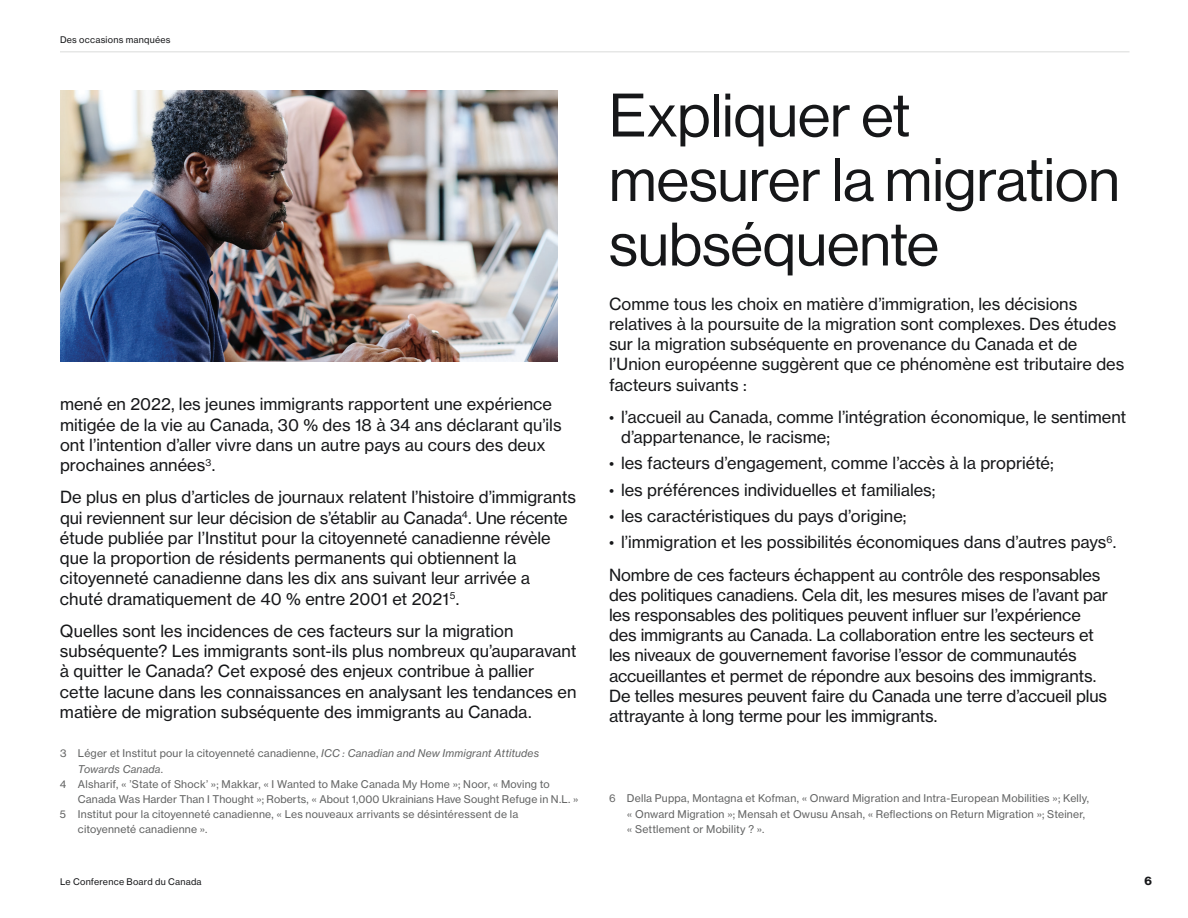
<style>
.page{position:relative;width:1188px;height:918px;background:#fff}
.page>*{position:absolute;margin:0;border:0;box-sizing:border-box;transform-origin:0 0}
.t1{font:60px/64.5px "N Haas Grotesk DS Pro 55 Rg";color:#161719}
.t2{font:16.5px/20.2px "N Haas Grotesk TX Pro 55 Rg";letter-spacing:-.005em;color:#161719}
.t3{font:12px "N Haas Grotesk DS Pro 75 Bd";color:#161719}
.t4{font:10.5px/15px "N Haas Grotesk TX Pro 55 Rg";letter-spacing:.015em;color:#626363}
.t5{font:10.5px "N Haas Grotesk TX Pro 56 It";letter-spacing:.015em;color:#626363}
.t6{font:9px "N Haas Grotesk TX Pro 55 Rg";letter-spacing:.025em;color:#161719}
.s1{font-family:"N Haas Grotesk TX Pro 56 It"}
.s2{font-family:"N Haas Grotesk TX Pro 55 Rg"}
.s3{font-size:15px}
</style>
<div class="page">
<hr style="left:60px;top:51px;width:1070px;height:1px;background:#e6e7e6">
<img style="left:60px;top:90px;width:498px;height:272px">
<p class="t6" style="left:60px;top:34px;width:112px">Des occasions manquées</p>
<p class="t2" style="left:60px;top:394px;width:503px">mené en 2022, les jeunes immigrants rapportent une expérience mitigée de la vie au Canada, 30 % des 18 à 34 ans déclarant qu’ils ont l’intention d’aller vivre dans un autre pays au cours des deux prochaines années<sup>3</sup>.</p>
<p class="t2" style="left:60px;top:487px;width:518px">De plus en plus d’articles de journaux relatent l’histoire d’immigrants qui reviennent sur leur décision de s’établir au Canada<sup>4</sup>. Une récente étude publiée par l’Institut pour la citoyenneté canadienne révèle que la proportion de résidents permanents qui obtiennent la citoyenneté canadienne dans les dix ans suivant leur arrivée a chuté dramatiquement de 40 % entre 2001 et 2021<sup>5</sup>.</p>
<p class="t2" style="left:60px;top:621px;width:518px">Quelles sont les incidences de ces facteurs sur la migration subséquente? Les immigrants sont-ils plus nombreux qu’auparavant à quitter le Canada? Cet exposé des enjeux contribue à pallier cette lacune dans les connaissances en analysant les tendances en matière de migration subséquente des immigrants au Canada.</p>
<p class="t4" style="left:60px;top:746px;width:481px">3 Léger et Institut pour la citoyenneté canadienne, <span class="s1">ICC : Canadian and New Immigrant Attitudes</span></p>
<p class="t5" style="left:78px;top:762px;width:87px">Towards Canada<span class="s2">.</span></p>
<p class="t4" style="left:60px;top:776px;width:491px">4 Alsharif, « ’State of Shock’ »; Makkar, « I Wanted to Make Canada My Home »; Noor, « Moving to</p>
<p class="t4" style="left:78px;top:791px;width:502px">Canada Was Harder Than I Thought »; Roberts, « About 1,000 Ukrainians Have Sought Refuge in N.L. »</p>
<p class="t4" style="left:60px;top:806px;width:460px">5 Institut pour la citoyenneté canadienne, « Les nouveaux arrivants se désintéressent de la</p>
<p class="t4" style="left:78px;top:821px;width:131px">citoyenneté canadienne ».</p>
<p class="t6" style="left:60px;top:876px;width:143px">Le Conference Board du Canada</p>
<h1 class="t1" style="left:609px;top:84px;width:512px">Expliquer et mesurer la migration subséquente</h1>
<p class="t2" style="left:609px;top:294px;width:517px">Comme tous les choix en matière d’immigration, les décisions relatives à la poursuite de la migration sont complexes. Des études sur la migration subséquente en provenance du Canada et de l’Union européenne suggèrent que ce phénomène est tributaire des facteurs suivants :</p>
<p class="t2" style="left:621px;top:407px;width:507px;text-indent:-12px"><span class="s3">•</span> l’accueil au Canada, comme l’intégration économique, le sentiment d’appartenance, le racisme;</p>
<p class="t2" style="left:609px;top:453px;width:446px"><span class="s3">•</span> les facteurs d’engagement, comme l’accès à la propriété;</p>
<p class="t2" style="left:609px;top:480px;width:328px"><span class="s3">•</span> les préférences individuelles et familiales;</p>
<p class="t2" style="left:609px;top:506px;width:299px"><span class="s3">•</span> les caractéristiques du pays d’origine;</p>
<p class="t2" style="left:609px;top:526px;width:509px;line-height:32.2px"><span class="s3">•</span> l’immigration et les possibilités économiques dans d’autres pays<sup>6</sup>.<br>Nombre de ces facteurs échappent au contrôle des responsables</p>
<p class="t2" style="left:609px;top:585px;width:501px">des politiques canadiens. Cela dit, les mesures mises de l’avant par les responsables des politiques peuvent influer sur l’expérience des immigrants au Canada. La collaboration entre les secteurs et les niveaux de gouvernement favorise l’essor de communautés accueillantes et permet de répondre aux besoins des immigrants.<br>De telles mesures peuvent faire du Canada une terre d’accueil plus attrayante à long terme pour les immigrants.</p>
<p class="t4" style="left:627px;top:791px;width:464px;text-indent:-18px">6 Della Puppa, Montagna et Kofman, « Onward Migration and Intra-European Mobilities »; Kelly, « Onward Migration »; Mensah et Owusu Ansah, « Reflections on Return Migration »; Steiner, « Settlement or Mobility ? ».</p>
<p class="t3" style="left:1145px;top:874px;width:9px">6</p>
</div>
